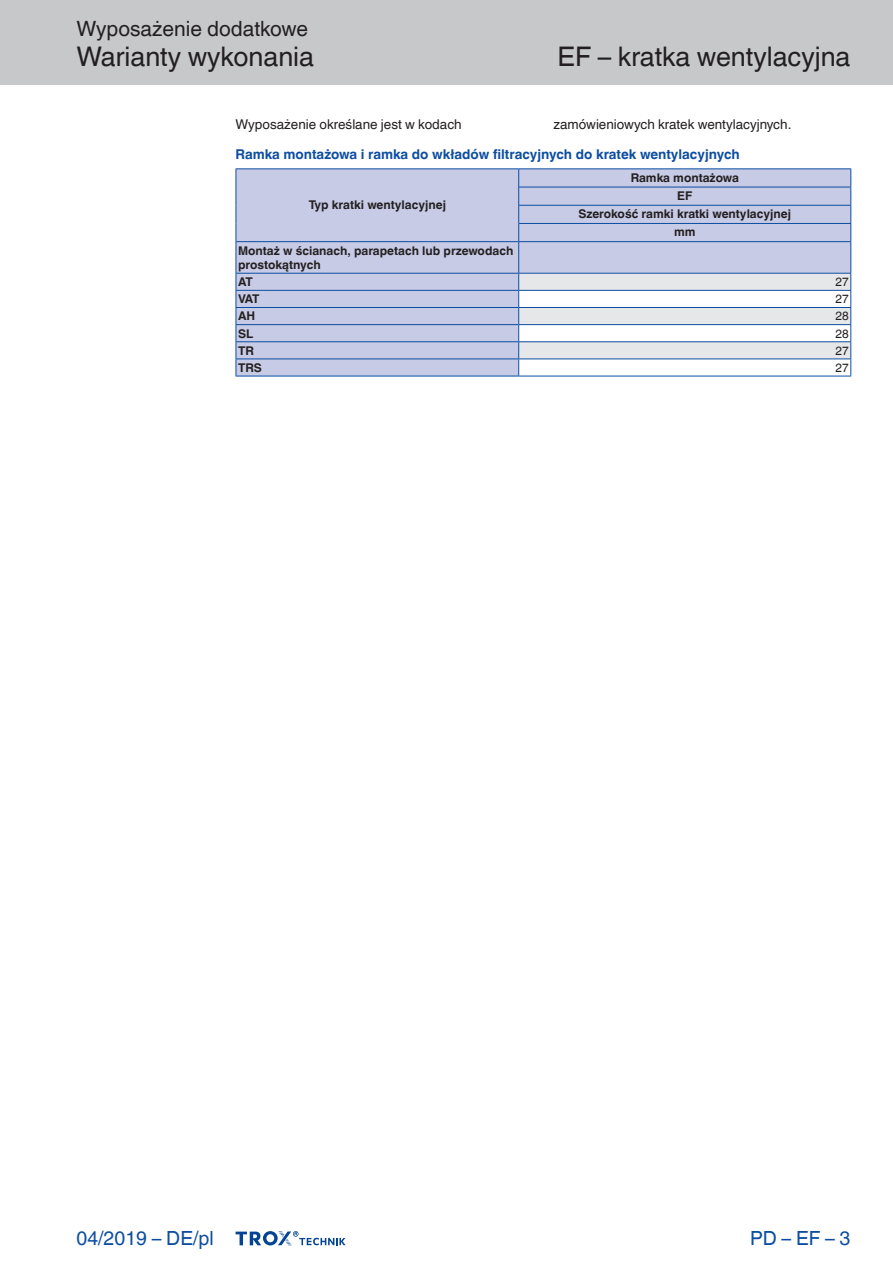
<style>
.page{position:relative;width:893px;height:1263px;background:#fff}
.page>*{position:absolute;margin:0;border:0;box-sizing:border-box;transform-origin:0 0}
.Navigation_3{font:27px "TROX Helvetica";color:#231f20}
.Navigation_2{font:27px "TROX Helvetica";color:#231f20}
.Navigation_1{font:21px "TROX Helvetica";color:#231f20}
.country{font:19.5px "TROX Helvetica";color:#0d4da1}
.pagina_li-re{font:19.5px "TROX Helvetica";color:#0d4da1}
.descr_txt_section_pa{font:13.5px "TROX Helvetica";color:#231f20}
.table_title{font:700 13.5px "TROX Helvetica";color:#0d4da1}
.table_head_h-centr_v{font:700 12px "TROX Helvetica";color:#231f20}
.table_copy_h-cent_v{font:700 12px/14.4px "TROX Helvetica";color:#231f20}
.table_copy_right_v-c{font:12px "TROX Helvetica";color:#231f20}
</style>
<div class="page">
<div style="left:0;top:0;width:893px;height:85px;background:#c7c8ca"></div>
<svg style="left:236px;top:1231px;width:110px;height:15px"></svg>
<div style="left:237px;top:169px;width:613px;height:207px;background:#c7cbe6"></div>
<hr style="left:518px;top:242px;width:1px;height:31px;background:#0d4da1">
<hr style="left:519px;top:187px;width:332px;height:1px;background:#0d4da1">
<hr style="left:519px;top:205px;width:332px;height:1px;background:#0d4da1">
<hr style="left:519px;top:223px;width:332px;height:1px;background:#0d4da1">
<svg style="left:518px;top:169px;width:1px;height:72px"></svg>
<hr style="left:519px;top:168px;width:332px;height:1px;background:#0d4da1">
<hr style="left:519px;top:241px;width:332px;height:1px;background:#0d4da1">
<svg style="left:850px;top:169px;width:1px;height:72px"></svg>
<hr style="left:236px;top:242px;width:1px;height:31px;background:#0d4da1">
<hr style="left:850px;top:242px;width:1px;height:31px;background:#0d4da1">
<hr style="left:236px;top:273px;width:283px;height:1px;background:#0d4da1">
<hr style="left:236px;top:290px;width:283px;height:1px;background:#0d4da1">
<hr style="left:236px;top:307px;width:283px;height:1px;background:#0d4da1">
<hr style="left:236px;top:324px;width:283px;height:1px;background:#0d4da1">
<hr style="left:236px;top:341px;width:283px;height:1px;background:#0d4da1">
<hr style="left:236px;top:358px;width:283px;height:1px;background:#0d4da1">
<svg style="left:236px;top:274px;width:1px;height:102px"></svg>
<hr style="left:236px;top:376px;width:283px;height:1px;background:#0d4da1">
<hr style="left:519px;top:376px;width:332px;height:1px;background:#0d4da1">
<svg style="left:518px;top:273px;width:333px;height:103px"></svg>
<hr style="left:236px;top:168px;width:283px;height:1px;background:#0d4da1">
<svg style="left:236px;top:169px;width:1px;height:72px"></svg>
<hr style="left:236px;top:241px;width:283px;height:1px;background:#0d4da1">
<p class="Navigation_1" style="left:77px;top:17px;width:233px">Wyposażenie dodatkowe</p>
<p class="Navigation_2" style="left:77px;top:41px;width:239px">Warianty wykonania</p>
<p class="Navigation_3" style="left:558px;top:41px;width:294px">EF – kratka wentylacyjna</p>
<p class="descr_txt_section_pa" style="left:236px;top:116px;width:228px">Wyposażenie określane jest w kodach</p>
<p class="descr_txt_section_pa" style="left:554px;top:116px;width:239px">zamówieniowych kratek wentylacyjnych.</p>
<p class="table_title" style="left:236px;top:146px;width:506px">Ramka montażowa i ramka do wkładów filtracyjnych do kratek wentylacyjnych</p>
<p class="table_head_h-centr_v" style="left:309px;top:198px;width:139px">Typ kratki wentylacyjnej</p>
<p class="table_head_h-centr_v" style="left:631px;top:171px;width:110px">Ramka montażowa</p>
<p class="table_head_h-centr_v" style="left:677px;top:189px;width:17px">EF</p>
<p class="table_head_h-centr_v" style="left:578px;top:207px;width:214px">Szerokość ramki kratki wentylacyjnej</p>
<p class="table_head_h-centr_v" style="left:674px;top:225px;width:23px">mm</p>
<p class="table_copy_h-cent_v" style="left:238px;top:243px;width:277px">Montaż w ścianach, parapetach lub przewodach prostokątnych</p>
<p class="table_copy_h-cent_v" style="left:238px;top:275px;width:16px">AT</p>
<p class="table_copy_right_v-c" style="left:835px;top:275px;width:15px">27</p>
<p class="table_copy_h-cent_v" style="left:238px;top:292px;width:23px">VAT</p>
<p class="table_copy_right_v-c" style="left:835px;top:292px;width:15px">27</p>
<p class="table_copy_h-cent_v" style="left:238px;top:309px;width:19px">AH</p>
<p class="table_copy_right_v-c" style="left:835px;top:309px;width:15px">28</p>
<p class="table_copy_h-cent_v" style="left:238px;top:326px;width:17px">SL</p>
<p class="table_copy_right_v-c" style="left:835px;top:326px;width:15px">28</p>
<p class="table_copy_h-cent_v" style="left:238px;top:343px;width:17px">TR</p>
<p class="table_copy_right_v-c" style="left:835px;top:343px;width:15px">27</p>
<p class="table_copy_h-cent_v" style="left:238px;top:360px;width:25px">TRS</p>
<p class="table_copy_right_v-c" style="left:835px;top:361px;width:15px">27</p>
<p class="country" style="left:77px;top:1227px;width:139px">04/2019 – DE/pl</p>
<p class="pagina_li-re" style="left:750px;top:1227px;width:102px">PD – EF – 3</p>
</div>
